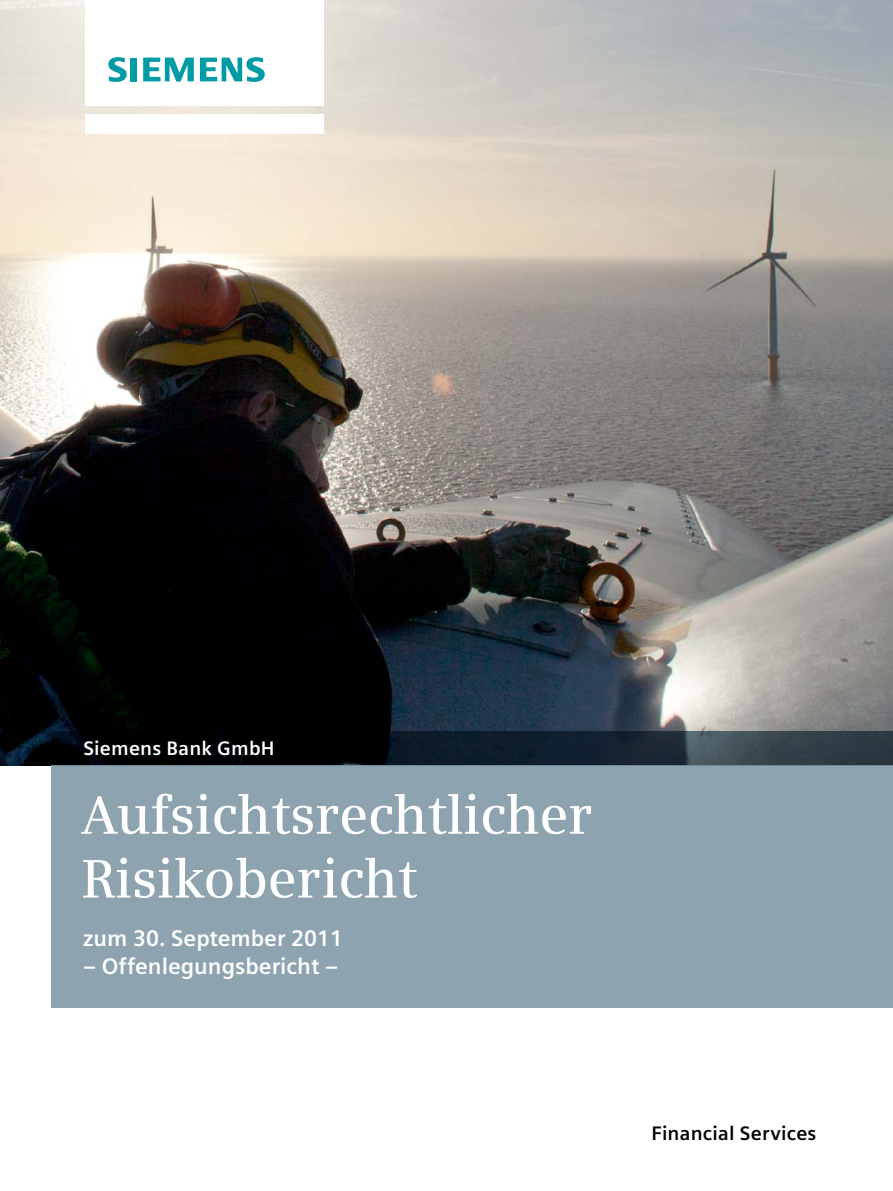
<style>
.page{position:relative;width:893px;height:1191px;background:#fff}
.page>*{position:absolute;margin:0;border:0;box-sizing:border-box;transform-origin:0 0}
.t1{font:600 54px/63.8px "Siemens Serif";letter-spacing:-.01em;color:#fff}
.t2{font:700 22.5px "Siemens Sans";color:#fff}
.t3{font:700 19.5px "Siemens Sans";letter-spacing:.01em;color:#000}
.t4{font:700 19.5px "Siemens Sans";letter-spacing:.01em;color:#fff}
</style>
<div class="page">
<img style="left:0;top:0;width:893px;height:765px">
<div style="left:85px;top:115px;width:238px;height:19px;background:#fff"></div>
<div style="left:85px;top:0;width:238px;height:105px;background:#fff"></div>
<svg style="left:108px;top:57px;width:19px;height:25px"></svg>
<div style="left:130px;top:58px;width:7px;height:23px;background:#009ba4"></div>
<svg style="left:143px;top:58px;width:51px;height:24px"></svg>
<svg style="left:200px;top:57px;width:65px;height:25px"></svg>
<div style="left:51px;top:765px;width:842px;height:243px;background:#8da3b0"></div>
<svg style="left:51px;top:731px;width:842px;height:34px;background:#141c24"></svg>
<p class="t4" style="left:83px;top:737px;width:193px">Siemens Bank GmbH</p>
<h1 class="t1" style="left:82px;top:782px;width:512px">Aufsichtsrechtlicher<br>Risikobericht</h1>
<p class="t2" style="left:83px;top:925px;width:261px">zum 30. September 2011</p>
<p class="t2" style="left:83px;top:953px;width:256px">– Offenlegungsbericht –</p>
<p class="t3" style="left:651px;top:1122px;width:166px">Financial Services</p>
</div>
